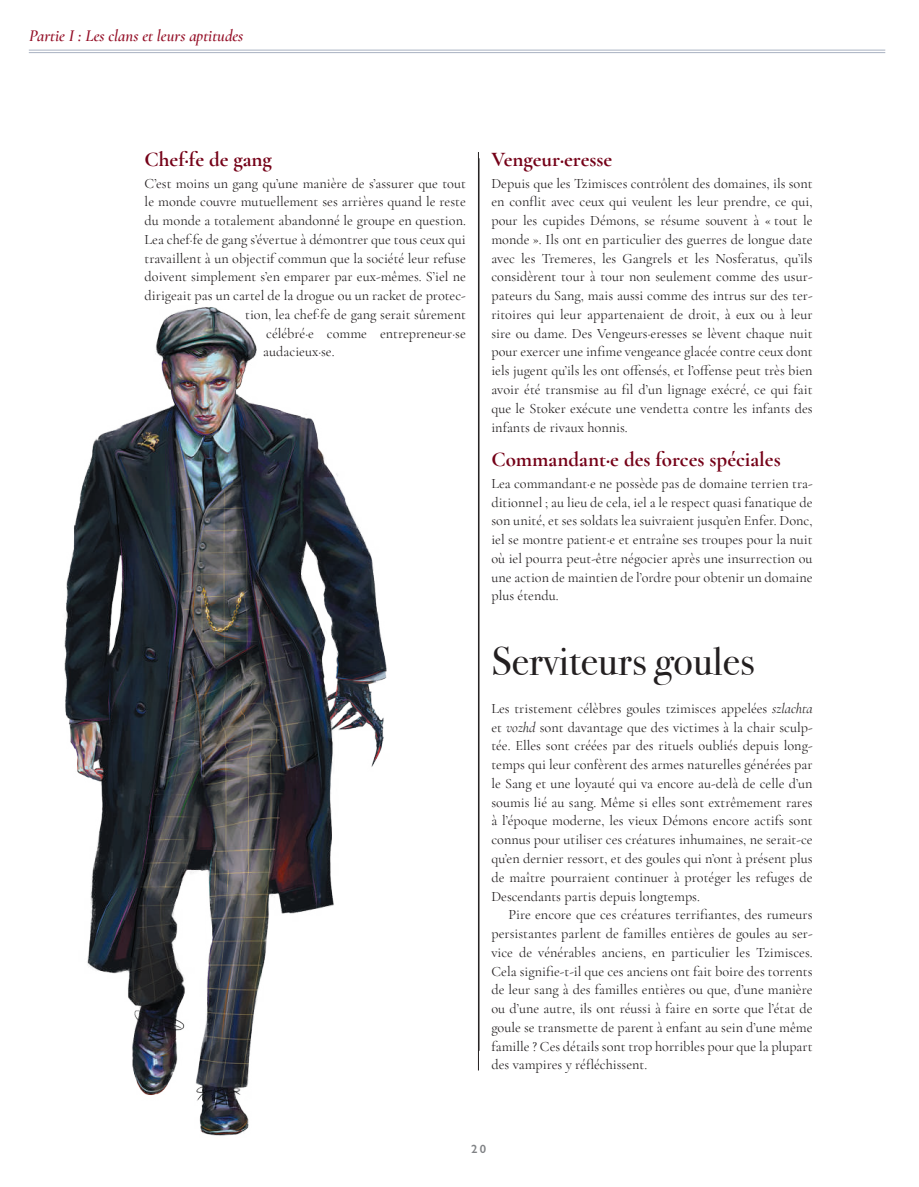
<style>
.page{position:relative;width:919px;height:1187px;background:#fff}
.page>*{position:absolute;margin:0;border:0;box-sizing:border-box;transform-origin:0 0}
.t1{font:40.5px "Bodoni Svty Two ITCTT";letter-spacing:.005em;color:#231f20}
.t2{font:700 21px "Cormorant Garamond";color:#750218}
.t3{font:italic 600 16.5px "Cormorant Garamond";color:#940e26}
.t4{font:14.25px/18.8px "Cormorant Garamond";color:#231f20;text-align:justify}
.t5{font:600 12px "Gill Sans Nova";color:#808285}
.s1{font-style:italic}
</style>
<div class="page">
<hr style="left:29px;top:50px;width:856px;height:1px;background:#a9b2c2">
<hr style="left:29px;top:52px;width:856px;height:1px;background:#a9b2c2">
<img style="left:64px;top:307px;width:323px;height:829px">
<hr style="left:478px;top:152px;width:1px;height:918px;background:#231f20">
<p class="t3" style="left:29px;top:26px;width:216px">Partie I : Les clans et leurs aptitudes</p>
<h2 class="t2" style="left:145px;top:146px;width:129px">Chef·fe de gang</h2>
<p class="t4" style="left:145px;top:174px;width:323px">C’est moins un gang qu’une manière de s’assurer que tout</p>
<p class="t4" style="left:145px;top:192px;width:323px">le monde couvre mutuellement ses arrières quand le reste</p>
<p class="t4" style="left:145px;top:211px;width:323px">du monde a totalement abandonné le groupe en question.</p>
<p class="t4" style="left:145px;top:230px;width:323px">Lea chef·fe de gang s’évertue à démontrer que tous ceux qui</p>
<p class="t4" style="left:145px;top:249px;width:323px">travaillent à un objectif commun que la société leur refuse</p>
<p class="t4" style="left:145px;top:267px;width:323px">doivent simplement s’en emparer par eux-mêmes. S’iel ne</p>
<p class="t4" style="left:145px;top:286px;width:322px">dirigeait pas un cartel de la drogue ou un racket de protec-</p>
<p class="t4" style="left:245px;top:305px;width:222px">tion, lea chef·fe de gang serait sûrement</p>
<p class="t4" style="left:266px;top:324px;width:201px">célébré·e comme entrepreneur·se</p>
<p class="t4" style="left:263px;top:342px;width:73px">audacieux·se.</p>
<h2 class="t2" style="left:491px;top:146px;width:122px">Vengeur·eresse</h2>
<p class="t4" style="left:491px;top:174px;width:323px">Depuis que les Tzimisces contrôlent des domaines, ils sont en conflit avec ceux qui veulent les leur prendre, ce qui, pour les cupides Démons, se résume souvent à « tout le monde ». Ils ont en particulier des guerres de longue date avec les Tremeres, les Gangrels et les Nosferatus, qu’ils considèrent tour à tour non seulement comme des usur&shy;pateurs du Sang, mais aussi comme des intrus sur des ter&shy;ritoires qui leur appartenaient de droit, à eux ou à leur sire ou dame. Des Vengeurs·eresses se lèvent chaque nuit pour exercer une infime vengeance glacée contre ceux dont iels jugent qu’ils les ont offensés, et l’offense peut très bien avoir été transmise au fil d’un lignage exécré, ce qui fait que le Stoker exécute une vendetta contre les infants des infants de rivaux honnis.</p>
<h2 class="t2" style="left:491px;top:446px;width:291px">Commandant·e des forces spéciales</h2>
<p class="t4" style="left:491px;top:474px;width:323px">Lea commandant·e ne possède pas de domaine terrien tra&shy;ditionnel ; au lieu de cela, iel a le respect quasi fanatique de son unité, et ses soldats lea suivraient jusqu’en Enfer. Donc, iel se montre patient·e et entraîne ses troupes pour la nuit où iel pourra peut-être négocier après une insurrection ou une action de maintien de l’ordre pour obtenir un domaine plus étendu.</p>
<h1 class="t1" style="left:491px;top:628px;width:265px">Serviteurs goules</h1>
<p class="t4" style="left:491px;top:699px;width:323px">Les tristement célèbres goules tzimisces appelées <span class="s1">szlachta </span>et <span class="s1">vozhd</span> sont davantage que des victimes à la chair sculp&shy;tée. Elles sont créées par des rituels oubliés depuis long&shy;temps qui leur confèrent des armes naturelles générées par le Sang et une loyauté qui va encore au-delà de celle d’un soumis lié au sang. Même si elles sont extrêmement rares à l’époque moderne, les vieux Démons encore actifs sont connus pour utiliser ces créatures inhumaines, ne serait-ce qu’en dernier ressort, et des goules qui n’ont à présent plus de maître pourraient continuer à protéger les refuges de Descendants partis depuis longtemps.</p>
<p class="t4" style="left:491px;top:905px;width:323px;text-indent:17px">Pire encore que ces créatures terrifiantes, des rumeurs persistantes parlent de familles entières de goules au ser&shy;vice de vénérables anciens, en particulier les Tzimisces.<br>Cela signifie-t-il que ces anciens ont fait boire des torrents de leur sang à des familles entières ou que, d’une manière ou d’une autre, ils ont réussi à faire en sorte que l’état de goule se transmette de parent à enfant au sein d’une même famille ? Ces détails sont trop horribles pour que la plupart des vampires y réfléchissent.</p>
<p class="t5" style="left:471px;top:1141px;width:17px">20</p>
</div>
